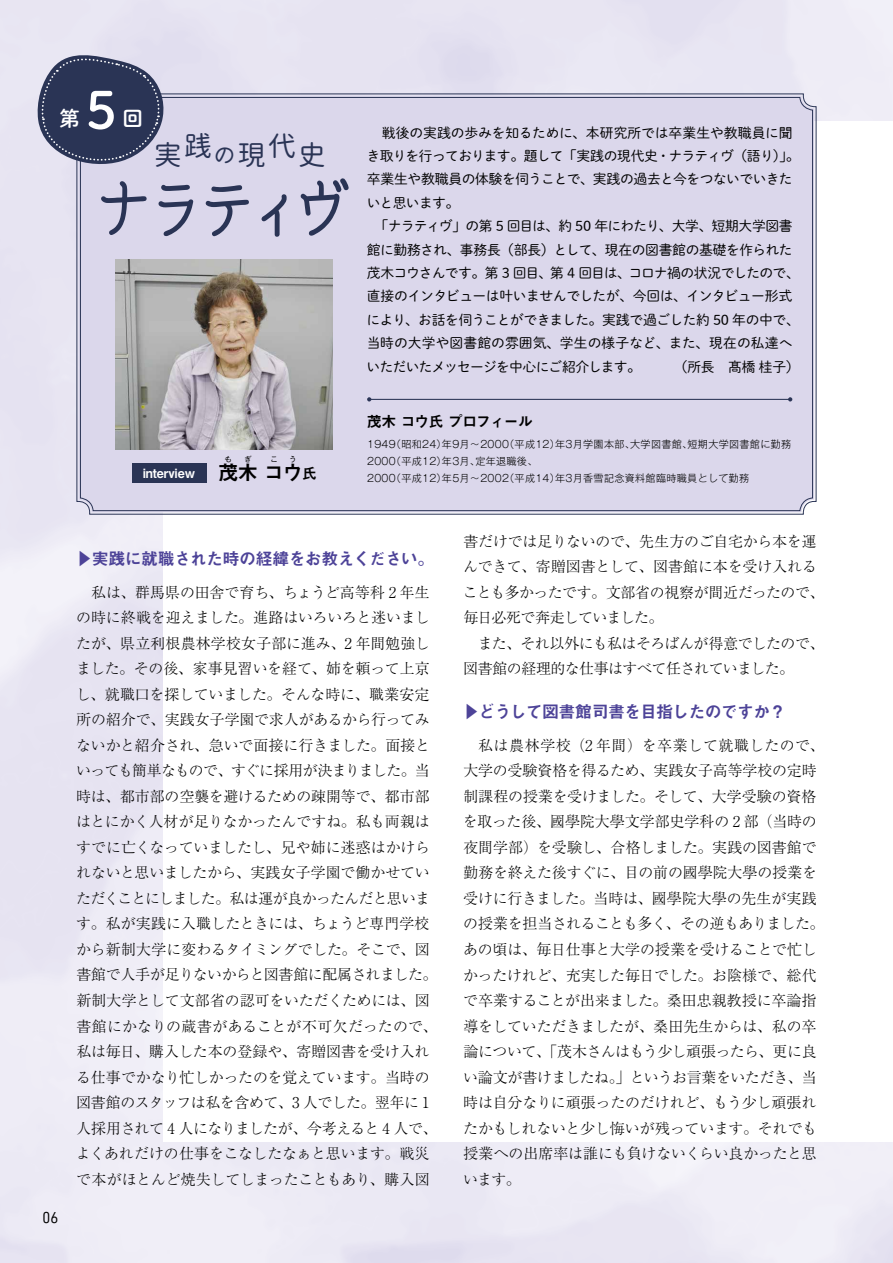
<style>
.page{position:relative;width:893px;height:1263px;background:#fff}
.page>*{position:absolute;margin:0;border:0;box-sizing:border-box;transform-origin:0 0}
.t1{font:62.55px "irohamaru";letter-spacing:-.2em;color:#2a3455}
.t2{font:51.3px "Shuei M Go Std B";color:#fff}
.t3{font:27.6px "irohamaru";color:#2a3455}
.t4{font:20.55px "Shuei M Go Std B";color:#fff}
.t5{font:20.25px "Midashi Go Pro MB31";color:#000}
.t6{font:16.95px "Midashi Go Pro MB31";letter-spacing:-.045em;color:#4d4398}
.t7{font:15.9px "D DIN";color:#000}
.t8{font:300 14.85px/25.5px "Ryumin Pro";letter-spacing:-.01em;color:#000}
.t9{font:300 14.85px/25.5px "Ryumin Pro";letter-spacing:-.03em;color:#000}
.t10{font:14.85px "Midashi Go Pro MB31";letter-spacing:-.05em;color:#000}
.t11{font:13.8px "Shuei M Go Std L";letter-spacing:-.035em;color:#000}
.t12{font:13.8px "Shuei M Go Std L";letter-spacing:-.055em;color:#000}
.t13{font:13.8px "Shuei M Go Std L";letter-spacing:.005em;color:#000}
.t14{font:13.8px "Shuei M Go Std L";letter-spacing:-.005em;color:#000}
.t15{font:13.8px "Shuei M Go Std L";letter-spacing:-.06em;color:#000}
.t16{font:12.75px "Midashi Go Pro MB31";letter-spacing:-.01em;color:#fff}
.t17{font:300 10.05px/17px "Gothic MB101 Pro";letter-spacing:.03em;color:#000}
.t18{font:7.5px "Midashi Go Pro MB31";color:#000}
.s1{font-size:22.05px}
.s2{font-size:14.85px}
</style>
<div class="page">
<div style="left:76px;top:93px;width:741px;height:422px;background:#dbd7eb"></div>
<svg style="left:36px;top:49px;width:129px;height:122px"></svg>
<img style="left:116px;top:260px;width:217px;height:189px">
<hr style="left:369px;top:399px;width:421px;height:1px;background:#2a3455">
<svg style="left:367px;top:397px;width:4px;height:4px"></svg>
<svg style="left:788px;top:397px;width:4px;height:4px"></svg>
<div style="left:132px;top:463px;width:74px;height:20px;background:#2a3455"></div>
<h3 class="t4" style="left:60px;top:103px;width:22px">第</h3>
<h2 class="t2" style="left:86px;top:72px;width:32px">5</h2>
<h3 class="t4" style="left:122px;top:103px;width:22px">回</h3>
<h3 class="t3" style="left:154px;top:135px;width:173px">実践<span class="s1">の</span>現代史</h3>
<h1 class="t1" style="left:92px;top:164px;width:262px">ナラティヴ</h1>
<p class="t16" style="left:143px;top:462px;width:54px">interview</p>
<p class="t18" style="left:225px;top:453px;width:9px">も</p>
<p class="t18" style="left:244px;top:453px;width:9px">ぎ</p>
<p class="t18" style="left:270px;top:453px;width:9px">こ</p>
<p class="t18" style="left:289px;top:453px;width:9px">う</p>
<h3 class="t5" style="left:218px;top:457px;width:100px">茂木コウ<span class="s2">氏</span></h3>
<p class="t14" style="left:382px;top:122px;width:412px">戦後の実践の歩みを知るために、本研究所では卒業生や教職員に聞</p>
<p class="t12" style="left:367px;top:146px;width:434px">き取りを行っております。題して「実践の現代史・ナラティヴ（語り）」。</p>
<p class="t11" style="left:367px;top:169px;width:427px">卒業生や教職員の体験を伺うことで、実践の過去と今をつないでいきた</p>
<p class="t11" style="left:367px;top:193px;width:94px">いと思います。</p>
<p class="t11" style="left:375px;top:216px;width:419px">「ナラティヴ」の第 5 回目は、約 50 年にわたり、大学、短期大学図書</p>
<p class="t11" style="left:367px;top:239px;width:427px">館に勤務され、事務長（部長）として、現在の図書館の基礎を作られた</p>
<p class="t12" style="left:367px;top:263px;width:434px">茂木コウさんです。第 3 回目、第 4 回目は、コロナ禍の状況でしたので、</p>
<p class="t11" style="left:367px;top:286px;width:427px">直接のインタビューは叶いませんでしたが、今回は、インタビュー形式</p>
<p class="t11" style="left:367px;top:309px;width:435px">により、お話を伺うことができました。実践で過ごした約 50 年の中で、</p>
<p class="t13" style="left:367px;top:333px;width:427px">当時の大学や図書館の雰囲気、学生の様子など、また、現在の私達へ</p>
<p class="t15" style="left:367px;top:356px;width:276px">いただいたメッセージを中心にご紹介します。</p>
<p class="t11" style="left:674px;top:356px;width:127px">（所長　髙橋桂子）</p>
<p class="t10" style="left:367px;top:410px;width:168px">茂木 コウ氏 プロフィール</p>
<p class="t17" style="left:367px;top:434px;width:426px">1949（昭和24）年9月～2000（平成12）年3月学園本部、大学図書館、短期大学図書館に勤務<br>2000（平成12）年3月、定年退職後、<br>2000（平成12）年5月～2002（平成14）年3月香雪記念資料館臨時職員として勤務</p>
<p class="t7" style="left:43px;top:1209px;width:17px">06</p>
<p class="t6" style="left:76px;top:545px;width:360px">▶実践に就職された時の経緯をお教えください。</p>
<p class="t8" style="left:76px;top:578px;width:363px;text-align:center">私は、群馬県の田舎で育ち、ちょうど高等科 2 年生<br>の時に終戦を迎えました。進路はいろいろと迷いましたが、県立利根農林学校女子部に進み、2 年間勉強しました。その後、家事見習いを経て、姉を頼って上京し、就職口を探していました。そんな時に、職業安定所の紹介で、実践女子学園で求人があるから行ってみないかと紹介され、急いで面接に行きました。面接といっても簡単なもので、すぐに採用が決まりました。当時は、都市部の空襲を避けるための疎開等で、都市部はとにかく人材が足りなかったんですね。私も両親はすでに亡くなっていましたし、兄や姉に迷惑はかけられないと思いましたから、実践女子学園で働かせていただくことにしました。私は運が良かったんだと思います。私が実践に入職したときには、ちょうど専門学校から新制大学に変わるタイミングでした。そこで、図書館で人手が足りないからと図書館に配属されました。新制大学として文部省の認可をいただくためには、図書館にかなりの蔵書があることが不可欠だったので、私は毎日、購入した本の登録や、寄贈図書を受け入れる仕事でかなり忙しかったのを覚えています。当時の図書館のスタッフは私を含めて、3 人でした。翌年に 1人採用されて 4 人になりましたが、今考えると 4 人で、よくあれだけの仕事をこなしたなぁと思います。戦災で本がほとんど焼失してしまったこともあり、購入図</p>
<p class="t8" style="left:463px;top:527px;width:363px">書だけでは足りないので、先生方のご自宅から本を運んできて、寄贈図書として、図書館に本を受け入れることも多かったです。文部省の視察が間近だったので、毎日必死で奔走していました。</p>
<p class="t9" style="left:463px;top:629px;width:363px;text-indent:15px">また、それ以外にも私はそろばんが得意でしたので、図書館の経理的な仕事はすべて任されていました。</p>
<p class="t6" style="left:463px;top:698px;width:325px">▶どうして図書館司書を目指したのですか？</p>
<p class="t8" style="left:463px;top:731px;width:363px;text-indent:15px">私は農林学校（2 年間）を卒業して就職したので、大学の受験資格を得るため、実践女子高等学校の定時制課程の授業を受けました。そして、大学受験の資格を取った後、國學院大學文学部史学科の 2 部（当時の夜間学部）を受験し、合格しました。実践の図書館で勤務を終えた後すぐに、目の前の國學院大學の授業を受けに行きました。当時は、國學院大學の先生が実践の授業を担当されることも多く、その逆もありました。あの頃は、毎日仕事と大学の授業を受けることで忙しかったけれど、充実した毎日でした。お陰様で、総代で卒業することが出来ました。桑田忠親教授に卒論指導をしていただきましたが、桑田先生からは、私の卒論について、「茂木さんはもう少し頑張ったら、更に良い論文が書けましたね。」というお言葉をいただき、当時は自分なりに頑張ったのだけれど、もう少し頑張れたかもしれないと少し悔いが残っています。それでも授業への出席率は誰にも負けないくらい良かったと思います。</p>
</div>
